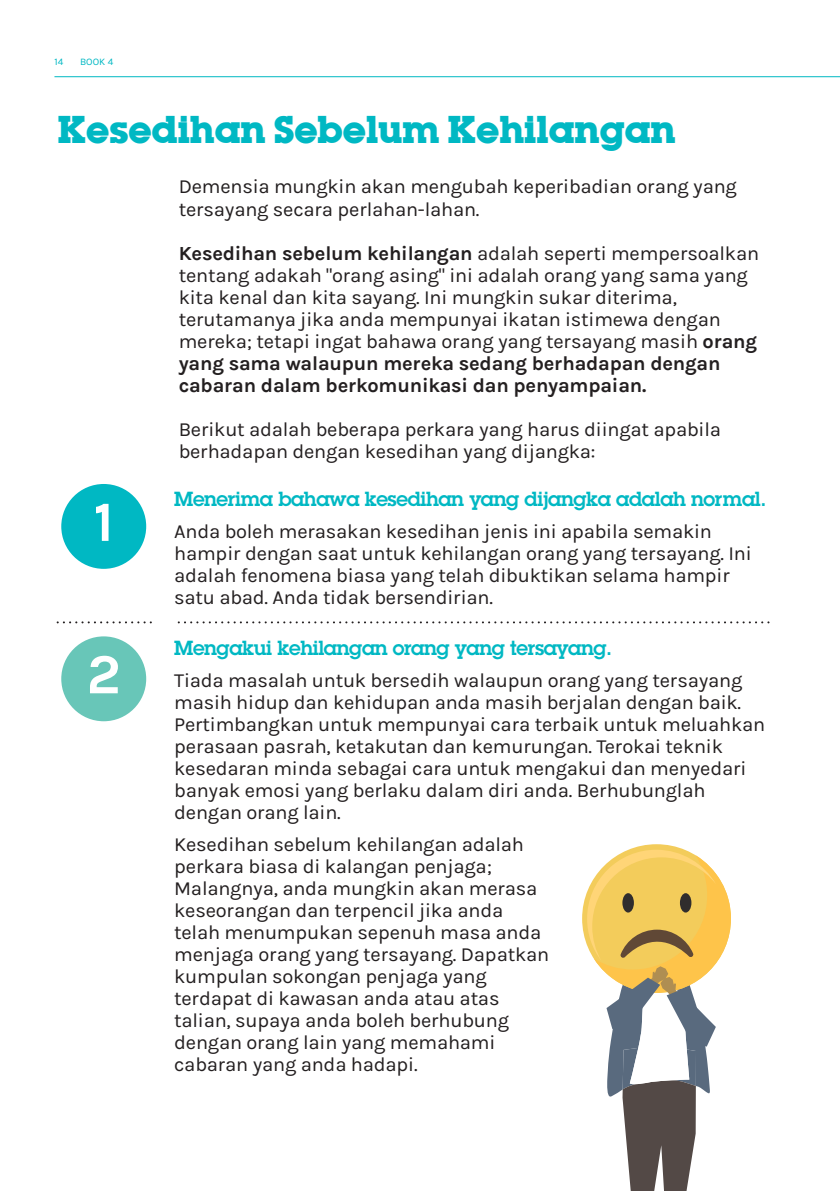
<style>
.page{position:relative;width:840px;height:1191px;background:#fff}
.page>*{position:absolute;margin:0;border:0;box-sizing:border-box;transform-origin:0 0}
.t1{font:700 56.6px "Karla";color:#fff}
.t2{font:700 34px "Lubalin";letter-spacing:-.02em;color:#00b8c3}
.t3{font:20px/22px "Karla";letter-spacing:-.01em;color:#231f20}
.t4{font:600 20px "Lubalin Graph Std";letter-spacing:-.02em;color:#00b8c3}
.t5{font:10px "Karla";color:#00b8c3}
.s1{font-weight:700}
</style>
<div class="page">
<svg style="left:586px;top:849px;width:144px;height:342px"></svg>
<div style="left:622px;top:893px;width:11px;height:19px;background:#302d2d;border-radius:50%"></div>
<div style="left:679px;top:893px;width:12px;height:19px;background:#302d2d;border-radius:50%"></div>
<div style="left:61px;top:484px;width:85px;height:85px;background:#00b8c3;border-radius:50%"></div>
<div style="left:61px;top:636px;width:85px;height:85px;background:#68c6b8;border-radius:50%"></div>
<svg style="left:178px;top:621px;width:592px;height:2px"></svg>
<svg style="left:58px;top:621px;width:94px;height:2px"></svg>
<hr style="left:54px;top:76px;width:785px;height:1px;background:#00b8c3">
<p class="t5" style="left:54px;top:57px;width:10px">14</p>
<p class="t5" style="left:80px;top:57px;width:35px">BOOK 4</p>
<h2 class="t2" style="left:58px;top:105px;width:619px">Kesedihan Sebelum Kehilangan</h2>
<h1 class="t1" style="left:94px;top:489px;width:22px">1</h1>
<h1 class="t1" style="left:86px;top:641px;width:36px">2</h1>
<p class="t3" style="left:178px;top:176px;width:559px">Demensia mungkin akan mengubah keperibadian orang yang tersayang secara perlahan-lahan.</p>
<p class="t3" style="left:178px;top:242px;width:581px"><span class="s1">Kesedihan sebelum kehilangan</span> adalah seperti mempersoalkan tentang adakah "orang asing" ini adalah orang yang sama yang kita kenal dan kita sayang. Ini mungkin sukar diterima, terutamanya jika anda mempunyai ikatan istimewa dengan mereka; tetapi ingat bahawa orang yang tersayang masih <span class="s1">orang yang sama walaupun mereka sedang berhadapan dengan cabaran dalam berkomunikasi dan penyampaian.</span></p>
<p class="t3" style="left:178px;top:418px;width:543px">Berikut adalah beberapa perkara yang harus diingat apabila berhadapan dengan kesedihan yang dijangka:</p>
<p class="t4" style="left:174px;top:485px;width:593px">Menerima bahawa kesedihan yang dijangka adalah normal.</p>
<p class="t3" style="left:174px;top:520px;width:578px">Anda boleh merasakan kesedihan jenis ini apabila semakin hampir dengan saat untuk kehilangan orang yang tersayang. Ini adalah fenomena biasa yang telah dibuktikan selama hampir satu abad. Anda tidak bersendirian.</p>
<p class="t4" style="left:174px;top:634px;width:439px">Mengakui kehilangan orang yang tersayang.</p>
<p class="t3" style="left:174px;top:669px;width:592px">Tiada masalah untuk bersedih walaupun orang yang tersayang masih hidup dan kehidupan anda masih berjalan dengan baik.<br>Pertimbangkan untuk mempunyai cara terbaik untuk meluahkan perasaan pasrah, ketakutan dan kemurungan. Terokai teknik kesedaran minda sebagai cara untuk mengakui dan menyedari banyak emosi yang berlaku dalam diri anda. Berhubunglah dengan orang lain.</p>
<p class="t3" style="left:174px;top:833px;width:376px">Kesedihan sebelum kehilangan adalah perkara biasa di kalangan penjaga; Malangnya, anda mungkin akan merasa keseorangan dan terpencil jika anda telah menumpukan sepenuh masa anda menjaga orang yang tersayang. Dapatkan kumpulan sokongan penjaga yang terdapat di kawasan anda atau atas talian, supaya anda boleh berhubung dengan orang lain yang memahami cabaran yang anda hadapi.</p>
</div>
